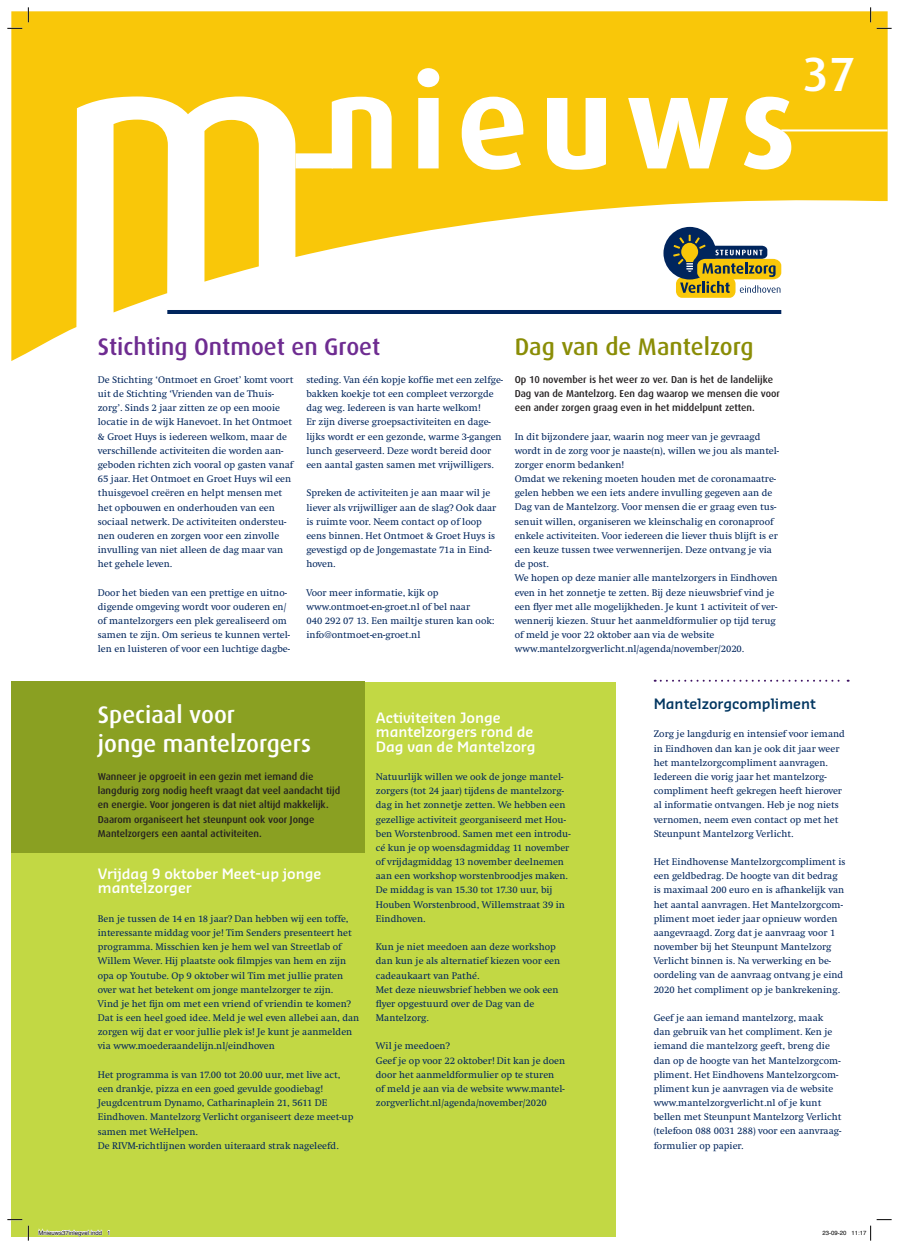
<style>
.page{position:relative;width:899px;height:1248px;background:#fff}
.page>*{position:absolute;margin:0;border:0;box-sizing:border-box;transform-origin:0 0}
.t1{font:500 48px "Dax";color:#fff}
.t2{font:500 24px/28.3px "Dax";color:#fff}
.t3{font:500 24px "Dax";color:#6e2c91}
.t4{font:500 24px "Dax";color:#8a8d06}
.t5{font:600 14px/14.2px "Sansa";color:#fff}
.t6{font:600 14px "Sansa";color:#003560}
.t7{font:10px/14.2px "Swift";color:#00255d}
.t8{font:500 10px/14.2px "Dax";color:#231f20}
.t9{font:6px "Helvetica";color:#000}
</style>
<div class="page">
<div style="left:11px;top:681px;width:604px;height:555px;background:#c2d844"></div>
<div style="left:11px;top:681px;width:353px;height:172px;background:#8aa022"></div>
<svg style="left:11px;top:11px;width:876px;height:350px;fill:#f9c709"></svg>
<svg style="left:204px;top:120px;width:55px;height:162px;background:#f9cb1e"></svg>
<svg style="left:113px;top:120px;width:55px;height:192px;background:#f9cb1c"></svg>
<div style="left:295px;top:153px;width:37px;height:15px;background:#fff"></div>
<svg style="left:332px;top:97px;width:59px;height:71px"></svg>
<svg style="left:417px;top:68px;width:22px;height:100px"></svg>
<svg style="left:461px;top:97px;width:63px;height:73px"></svg>
<svg style="left:547px;top:98px;width:59px;height:72px"></svg>
<svg style="left:628px;top:98px;width:100px;height:70px"></svg>
<svg style="left:744px;top:97px;width:47px;height:73px"></svg>
<hr style="left:781px;top:129px;width:106px;height:2px;background:#fff">
<hr style="left:167px;top:310px;width:614px;height:4px;background:#00255d">
<div style="left:663px;top:227px;width:53px;height:52px;background:#00255d;border-radius:50%"></div>
<svg style="left:673px;top:235px;width:108px;height:63px"></svg>
<svg style="left:654px;top:679px;width:194px;height:2px"></svg>
<svg style="left:7px;top:28px;width:15px;height:1px"></svg>
<svg style="left:876px;top:28px;width:15px;height:1px"></svg>
<svg style="left:7px;top:1219px;width:15px;height:1px"></svg>
<svg style="left:28px;top:7px;width:1px;height:15px"></svg>
<svg style="left:28px;top:1225px;width:1px;height:15px"></svg>
<svg style="left:870px;top:7px;width:1px;height:15px"></svg>
<svg style="left:38px;top:1228px;width:72px;height:8px"></svg>
<svg style="left:870px;top:1219px;width:21px;height:21px"></svg>
<h1 class="t1" style="left:803px;top:47px;width:54px">37</h1>
<h2 class="t3" style="left:98px;top:333px;width:284px">Stichting Ontmoet en Groet</h2>
<p class="t7" style="left:306px;top:373px;width:198px">steding. Van één kopje koffie met een zelfge&shy;bakken koekje tot een compleet verzorgde dag weg. Iedereen is van harte welkom!<br>Er zijn diverse groepsactiviteiten en dage&shy;lijks wordt er een gezonde, warme 3-gangen lunch geserveerd. Deze wordt bereid door een aantal gasten samen met vrijwilligers.</p>
<p class="t7" style="left:306px;top:486px;width:191px">Spreken de activiteiten je aan maar wil je liever als vrijwilliger aan de slag? Ook daar is ruimte voor. Neem contact op of loop eens binnen. Het Ontmoet &amp; Groet Huys is gevestigd op de Jongemastate 71a in Eind&shy;hoven.</p>
<p class="t7" style="left:306px;top:585px;width:189px">Voor meer informatie, kijk op www.ontmoet-en-groet.nl of bel naar<br>040 292 07 13. Een mailtje sturen kan ook: info@ontmoet-en-groet.nl</p>
<p class="t7" style="left:98px;top:373px;width:197px">De Stichting ‘Ontmoet en Groet’ komt voort uit de Stichting ‘Vrienden van de Thuis&shy;zorg’. Sinds 2 jaar zitten ze op een mooie locatie in de wijk Hanevoet. In het Ontmoet &amp; Groet Huys is iedereen welkom, maar de verschillende activiteiten die worden aan&shy;geboden richten zich vooral op gasten vanaf 65 jaar. Het Ontmoet en Groet Huys wil een thuisgevoel creëren en helpt mensen met het opbouwen en onderhouden van een sociaal netwerk. De activiteiten ondersteu&shy;nen ouderen en zorgen voor een zinvolle invulling van niet alleen de dag maar van het gehele leven.</p>
<p class="t7" style="left:98px;top:585px;width:194px">Door het bieden van een prettige en uitno&shy;digende omgeving wordt voor ouderen en/ of mantelzorgers een plek gerealiseerd om samen te zijn. Om serieus te kunnen vertel&shy;len en luisteren of voor een luchtige dagbe-</p>
<h2 class="t4" style="left:514px;top:333px;width:240px">Dag van de Mantelzorg</h2>
<p class="t8" style="left:514px;top:372px;width:267px">Op 10 november is het weer zo ver. Dan is het de landelijke<br>Dag van de Mantelzorg. Een dag waarop we mensen die voor een ander zorgen graag even in het middelpunt zetten.</p>
<p class="t7" style="left:514px;top:429px;width:266px">In dit bijzondere jaar, waarin nog meer van je gevraagd wordt in de zorg voor je naaste(n), willen we jou als mantel&shy;zorger enorm bedanken!<br>Omdat we rekening moeten houden met de coronamaatre&shy;gelen hebben we een iets andere invulling gegeven aan de Dag van de Mantelzorg. Voor mensen die er graag even tus&shy;senuit willen, organiseren we kleinschalig en coronaproof enkele activiteiten. Voor iedereen die liever thuis blijft is er een keuze tussen twee verwennerijen. Deze ontvang je via de post.<br>We hopen op deze manier alle mantelzorgers in Eindhoven even in het zonnetje te zetten. Bij deze nieuwsbrief vind je een flyer met alle mogelijkheden. Je kunt 1 activiteit of ver&shy;wennerij kiezen. Stuur het aanmeldformulier op tijd terug of meld je voor 22 oktober aan via de website www.mantelzorgverlicht.nl/agenda/november/2020.</p>
<h2 class="t2" style="left:98px;top:701px;width:215px">Speciaal voor<br>jonge mantelzorgers</h2>
<p class="t8" style="left:98px;top:769px;width:244px">Wanneer je opgroeit in een gezin met iemand die langdurig zorg nodig heeft vraagt dat veel aandacht tijd en energie. Voor jongeren is dat niet altijd makkelijk.<br>Daarom organiseert het steunpunt ook voor Jonge Mantelzorgers een aantal activiteiten.</p>
<h3 class="t5" style="left:98px;top:866px;width:225px">Vrijdag 9 oktober Meet-up jonge mantelzorger</h3>
<p class="t7" style="left:98px;top:911px;width:263px">Ben je tussen de 14 en 18 jaar? Dan hebben wij een toffe, interessante middag voor je! Tim Senders presenteert het programma. Misschien ken je hem wel van Streetlab of Willem Wever. Hij plaatste ook filmpjes van hem en zijn opa op Youtube. Op 9 oktober wil Tim met jullie praten over wat het betekent om jonge mantelzorger te zijn.<br>Vind je het fijn om met een vriend of vriendin te komen?<br>Dat is een heel goed idee. Meld je wel even allebei aan, dan zorgen wij dat er voor jullie plek is! Je kunt je aanmelden via www.moederaandelijn.nl/eindhoven</p>
<p class="t7" style="left:98px;top:1067px;width:257px">Het programma is van 17.00 tot 20.00 uur, met live act, een drankje, pizza en een goed gevulde goodiebag!<br>Jeugdcentrum Dynamo, Catharinaplein 21, 5611 DE Eindhoven. Mantelzorg Verlicht organiseert deze meet-up samen met WeHelpen.<br>De RIVM-richtlijnen worden uiteraard strak nageleefd.</p>
<h3 class="t5" style="left:376px;top:710px;width:161px">Activiteiten Jonge mantelzorgers rond de<br>Dag van de Mantelzorg</h3>
<p class="t7" style="left:376px;top:769px;width:196px">Natuurlijk willen we ook de jonge mantel&shy;zorgers (tot 24 jaar) tijdens de mantelzorg&shy;dag in het zonnetje zetten. We hebben een gezellige activiteit georganiseerd met Hou&shy;ben Worstenbrood. Samen met een introdu&shy;cé kun je op woensdagmiddag 11 november of vrijdagmiddag 13 november deelnemen aan een workshop worstenbroodjes maken.<br>De middag is van 15.30 tot 17.30 uur, bij Houben Worstenbrood, Willemstraat 39 in Eindhoven.</p>
<p class="t7" style="left:376px;top:939px;width:186px">Kun je niet meedoen aan deze workshop dan kun je als alternatief kiezen voor een cadeaukaart van Pathé.<br>Met deze nieuwsbrief hebben we ook een flyer opgestuurd over de Dag van de<br>Mantelzorg.</p>
<p class="t7" style="left:376px;top:1039px;width:191px">Wil je meedoen?<br>Geef je op voor 22 oktober! Dit kan je doen door het aanmeldformulier op te sturen of meld je aan via de website www.mantel&shy;zorgverlicht.nl/agenda/november/2020</p>
<h3 class="t6" style="left:653px;top:694px;width:164px">Mantelzorgcompliment</h3>
<p class="t7" style="left:653px;top:727px;width:193px">Zorg je langdurig en intensief voor iemand in Eindhoven dan kan je ook dit jaar weer het mantelzorgcompliment aanvragen.<br>Iedereen die vorig jaar het mantelzorg&shy;compliment heeft gekregen heeft hierover al informatie ontvangen. Heb je nog niets vernomen, neem even contact op met het Steunpunt Mantelzorg Verlicht.</p>
<p class="t7" style="left:653px;top:854px;width:193px">Het Eindhovense Mantelzorgcompliment is een geldbedrag. De hoogte van dit bedrag is maximaal 200 euro en is afhankelijk van het aantal aanvragen. Het Mantelzorgcom&shy;pliment moet ieder jaar opnieuw worden aangevraagd. Zorg dat je aanvraag voor 1 november bij het Steunpunt Mantelzorg Verlicht binnen is. Na verwerking en be&shy;oordeling van de aanvraag ontvang je eind 2020 het compliment op je bankrekening.</p>
<p class="t7" style="left:653px;top:1010px;width:189px">Geef je aan iemand mantelzorg, maak dan gebruik van het compliment. Ken je iemand die mantelzorg geeft, breng die dan op de hoogte van het Mantelzorgcom&shy;pliment. Het Eindhovens Mantelzorgcom&shy;pliment kun je aanvragen via de website www.mantelzorgverlicht.nl of je kunt bellen met Steunpunt Mantelzorg Verlicht (telefoon 088 0031 288) voor een aanvraag&shy;formulier op papier.</p>
<p class="t9" style="left:38px;top:1227px;width:74px">Mnieuws37inlegvel.indd 1</p>
<p class="t9" style="left:822px;top:1227px;width:46px">23-09-20 11:17</p>
</div>
